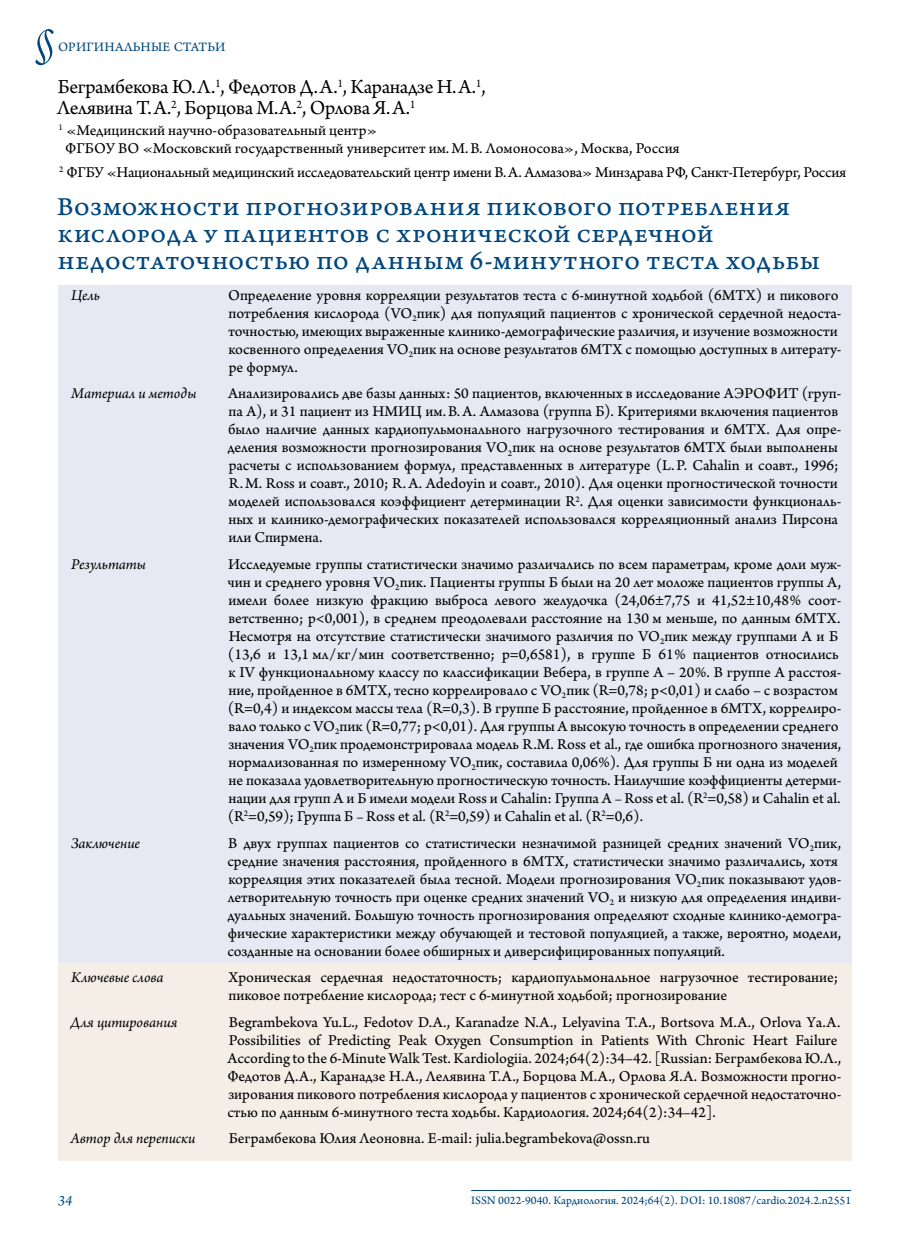
<style>
.page{position:relative;width:915px;height:1234px;background:#fff}
.page>*{position:absolute;margin:0;border:0;box-sizing:border-box;transform-origin:0 0}
.t1{font:54px "Arno Pro Light Italic Display";color:#00477e}
.t2{font:27px/27px "Arno Pro Caption";color:#00477e}
.t3{font:21px/21px "Arno Pro";letter-spacing:-.015em;color:#000}
.t4{font:15.75px/18px "Arno Pro Sm Text";letter-spacing:-.005em;color:#000}
.t5{font:italic 15.75px "Arno Pro";letter-spacing:-.005em;color:#000}
.t6{font:15px "Arno Pro Italic Sm Text";color:#00477e}
.t7{font:13.5px "Arno Pro Sm Text";letter-spacing:.01em;color:#00477e}
.t8{font:12px "Arno Pro Sm Text";color:#00477e}
.s1{font-size:14.25px}
</style>
<div class="page">
<hr style="left:471px;top:1189px;width:379px;height:1px;background:#00477e">
<div style="left:58px;top:285px;width:792px;height:104px;background:#e7e8f2"></div>
<div style="left:58px;top:383px;width:792px;height:177px;background:#e7e8f2"></div>
<div style="left:58px;top:554px;width:792px;height:284px;background:#e7e8f2"></div>
<div style="left:58px;top:832px;width:792px;height:141px;background:#e7e8f2"></div>
<div style="left:58px;top:962px;width:792px;height:55px;background:#f4eee7"></div>
<div style="left:58px;top:1011px;width:792px;height:123px;background:#f4eee7"></div>
<div style="left:58px;top:1128px;width:792px;height:32px;background:#f4eee7"></div>
<h1 class="t1" style="left:35px;top:12px;width:22px">§</h1>
<p class="t7" style="left:58px;top:39px;width:169px">ОРИГИНАЛЬНЫЕ СТАТЬИ</p>
<h3 class="t3" style="left:57px;top:77px;width:430px">Беграмбекова Ю.Л.<sup>1</sup>, Федотов Д.А.<sup>1</sup>, Каранадзе Н.А.<sup>1</sup>,<br>Лелявина Т.А.<sup>2</sup>, Борцова М.А.<sup>2</sup>, Орлова Я.А.<sup>1</sup></h3>
<p class="t4" style="left:65px;top:122px;width:615px;text-indent:-7px"><sup>1</sup> «Медицинский научно-образовательный центр»<br>ФГБОУ ВО «Московский государственный университет им.М.В. Ломоносова», Москва, Россия</p>
<p class="t4" style="left:59px;top:164px;width:788px"><sup>2</sup> ФГБУ «Национальный медицинский исследовательский центр имени В.А. Алмазова» Минздрава РФ, Санкт-Петербург, Россия</p>
<h2 class="t2" style="left:57px;top:194px;width:764px">Возможности прогнозирования пикового потребления кислорода у пациентов с хронической сердечной недостаточностью по данным 6-минутного теста ходьбы</h2>
<p class="t5" style="left:71px;top:286px;width:30px">Цель</p>
<p class="t4" style="left:228px;top:287px;width:614px">Определение уровня корреляции результатов теста с 6‑минутной ходьбой (6МТХ) и пикового потребления кислорода (VO<sub>2</sub>пик) для популяций пациентов с хронической сердечной недоста&shy;точностью, имеющих выраженные клинико-демографические различия, и изучение возможности косвенного определения VO<sub>2</sub>пик на основе результатов 6МТХ с помощью доступных в литерату&shy;ре формул.</p>
<p class="t5" style="left:71px;top:384px;width:127px">Материал и методы</p>
<p class="t4" style="left:227px;top:385px;width:615px">Анализировались две базы данных: 50 пациентов, включенных в исследование АЭРОФИТ (груп&shy;па А), и 31 пациент из НМИЦ им.В.А. Алмазова (группа Б). Критериями включения пациентов было наличие данных кардиопульмонального нагрузочного тестирования и 6МТХ. Для опре&shy;деления возможности прогнозирования VO<sub>2</sub>пик на основе результатов 6MTX были выполнены расчеты с использованием формул, представленных в литературе (L.P. Cahalin и соавт., 1996; R.M. Ross и соавт., 2010; R.A. Adedoyin и соавт., 2010). Для оценки прогностической точности моделей использовался коэффициент детерминации R<sup>2</sup>. Для оценки зависимости функциональ&shy;ных и клинико-демографических показателей использовался корреляционный анализ Пирсона или Спирмена.</p>
<p class="t5" style="left:71px;top:555px;width:76px">Результаты</p>
<p class="t4" style="left:228px;top:556px;width:615px">Исследуемые группы статистически значимо различались по всем параметрам, кроме доли муж&shy;чин и среднего уровня VO<sub>2</sub>пик. Пациенты группы Б были на 20 лет моложе пациентов группы А, имели более низкую фракцию выброса левого желудочка (24,06±7,75 и 41,52±10,48% соот&shy;ветственно; p&lt;0,001), в среднем преодолевали расстояние на 130 м меньше, по данным 6МТХ.<br>Несмотря на отсутствие статистически значимого различия по VO<sub>2</sub>пик между группами А и Б (13,6 и 13,1 мл/кг/мин соответственно; p=0,6581), в группе Б 61% пациентов относились к IV функциональному классу по классификации Вебера, в группе А – 20%. В группе А расстоя&shy;ние, пройденное в 6МТХ, тесно коррелировало с VO<sub>2</sub>пик (R=0,78; p&lt;0,01) и слабо – с возрастом (R=0,4) и индексом массы тела (R=0,3). В группе Б расстояние, пройденное в 6МТХ, коррелиро&shy;вало только с VO<sub>2</sub>пик (R=0,77; p&lt;0,01). Для группы А высокую точность в определении среднего значения VO<sub>2</sub>пик продемонстрировала модель R.M. Ross et al., где ошибка прогнозного значения, нормализованная по измеренному VO<sub>2</sub>пик, составила 0,06%). Для группы Б ни одна из моделей не показала удовлетворительную прогностическую точность. Наилучшие коэффициенты детерми&shy;нации для групп А и Б имели модели Ross и Cahalin: Группа А <span class="s1">–</span> Ross et al. (R<sup>2</sup>=0,58) и Cahalin et al. (R<sup>2</sup>=0,59); Группа Б <span class="s1">–</span> Ross et al. (R<sup>2</sup>=0,59) и Cahalin et al. (R<sup>2</sup>=0,6).</p>
<p class="t5" style="left:71px;top:833px;width:71px">Заключение</p>
<p class="t4" style="left:227px;top:834px;width:615px">В двух группах пациентов со статистически незначимой разницей средних значений VO<sub>2</sub>пик, средние значения расстояния, пройденного в 6МТХ, статистически значимо различались, хотя корреляция этих показателей была тесной. Модели прогнозирования VO<sub>2</sub>пик показывают удов&shy;летворительную точность при оценке средних значений VO<sub>2</sub> и низкую для определения индиви&shy;дуальных значений. Большую точность прогнозирования определяют сходные клинико-демогра&shy;фические характеристики между обучающей и тестовой популяцией, а также, вероятно, модели, созданные на основании более обширных и диверсифицированных популяций.</p>
<p class="t5" style="left:71px;top:968px;width:94px">Ключевые слова</p>
<p class="t4" style="left:228px;top:969px;width:611px">Хроническая сердечная недостаточность; кардиопульмональное нагрузочное тестирование; пиковое потребление кислорода; тест с 6‑минутной ходьбой; прогнозирование</p>
<p class="t5" style="left:70px;top:1012px;width:108px">Для цитирования</p>
<p class="t4" style="left:227px;top:1013px;width:615px">Begrambekova Yu.L., Fedotov D.A., Karanadze N.A., Lelyavina T.A., Bortsova M.A., Orlova Yа.A.<br>Possibilities of Predicting Peak Oxygen Consumption in Patients With Chronic Heart Failure According to the 6‑Minute Walk Test. Kardiologiia. 2024;64(2):34–42. [Russian: Беграмбекова Ю.Л., Федотов Д.А., Каранадзе Н.А., Лелявина Т.А., Борцова М.А., Орлова Я.А. Возможности прогно&shy;зирования пикового потребления кислорода у пациентов с хронической сердечной недостаточно&shy;стью по данным 6-минутного теста ходьбы. Кардиология. 2024;64(2):34–42].</p>
<p class="t5" style="left:70px;top:1129px;width:127px">Автор для переписки</p>
<p class="t4" style="left:229px;top:1130px;width:422px">Беграмбекова Юлия Леоновна. E-mail: julia.begrambekova@ossn.ru</p>
<p class="t6" style="left:58px;top:1190px;width:16px">34</p>
<p class="t8" style="left:471px;top:1192px;width:381px">ISSN 0022-9040. Кардиология. 2024;64(2). DOI: 10.18087/cardio.2024.2.n2551</p>
</div>
